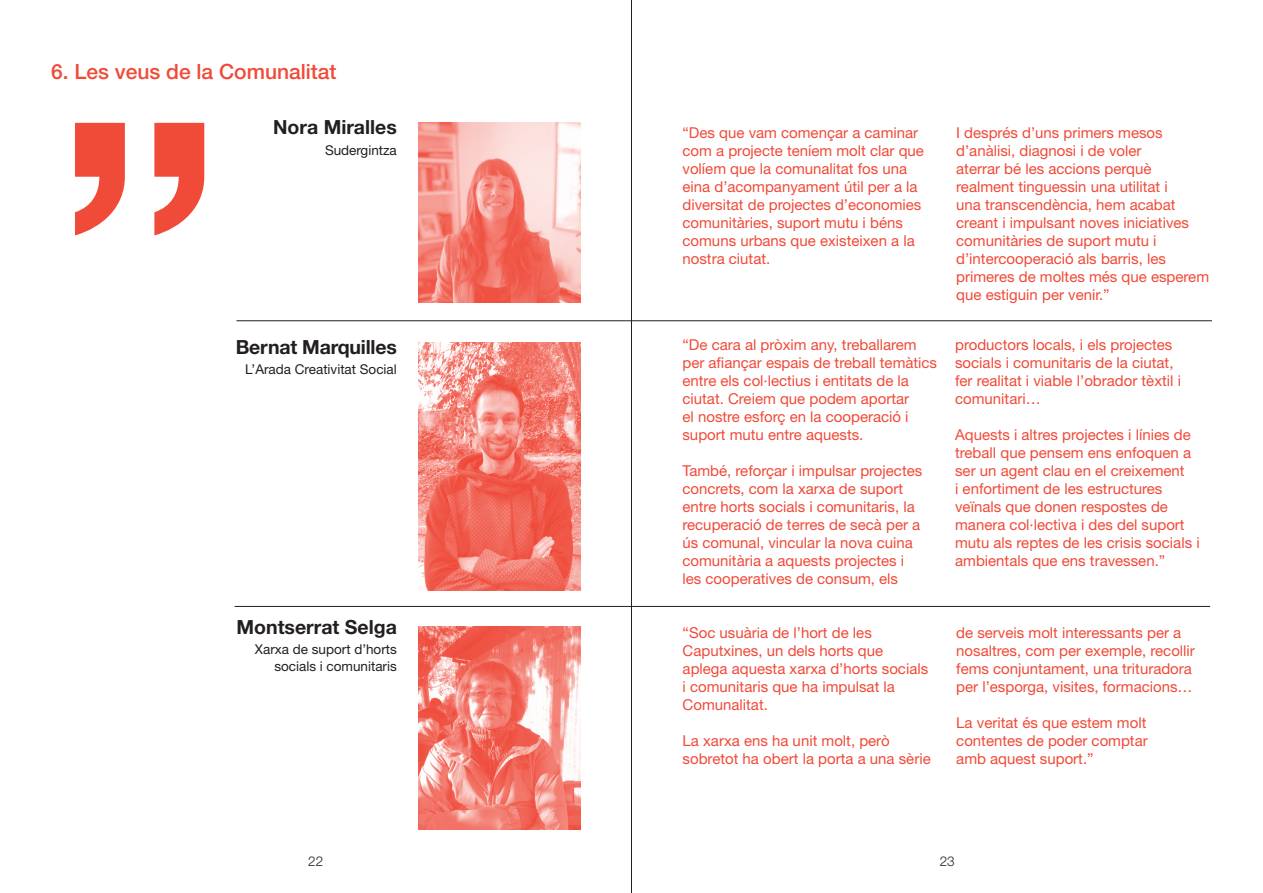
<style>
.page{position:relative;width:1263px;height:893px;background:#fff}
.page>*{position:absolute;margin:0;border:0;box-sizing:border-box;transform-origin:0 0}
._0_TÍTOL{font:500 399px "Helvetica Neue LT Std";color:#f04a38}
._0_TÍTOL-2{font:500 21px "Helvetica Neue LT Std";color:#f04a38}
.Text_base{font:700 19.5px "Helvetica Neue LT Std";color:#231f20}
.Text_base-2{font:15px/18px "Helvetica Neue LT Std";color:#f04a38}
.Text_base-3{font:13.5px/16.5px "Helvetica Neue LT Std";color:#231f20;text-align:right}
.t1{font:300 13.5px "Helvetica Neue LT Std";color:#231f20}
</style>
<div class="page">
<hr style="left:631px;top:0;width:1px;height:893px;background:#231f20">
<img style="left:418px;top:123px;width:162px;height:180px">
<img style="left:418px;top:343px;width:162px;height:247px">
<img style="left:418px;top:626px;width:162px;height:203px">
<hr style="left:236px;top:320px;width:976px;height:1px;background:#231f20">
<hr style="left:235px;top:606px;width:975px;height:1px;background:#231f20">
<p class="_0_TÍTOL-2" style="left:51px;top:59px;width:287px">6. Les veus de la Comunalitat</p>
<p class="_0_TÍTOL" style="left:51px;top:28px;width:179px">”</p>
<p class="Text_base" style="left:273px;top:115px;width:125px">Nora Miralles</p>
<p class="Text_base-3" style="left:325px;top:141px;width:73px">Sudergintza</p>
<p class="Text_base" style="left:236px;top:335px;width:163px">Bernat Marquilles</p>
<p class="Text_base-3" style="left:245px;top:361px;width:153px">L’Arada Creativitat Social</p>
<p class="Text_base" style="left:237px;top:615px;width:162px">Montserrat Selga</p>
<p class="Text_base-3" style="left:255px;top:641px;width:144px">Xarxa de suport d’horts socials i comunitaris</p>
<p class="Text_base-2" style="left:682px;top:123px;width:243px">“Des que vam començar a caminar com a projecte teníem molt clar que volíem que la comunalitat fos una eina d’acompanyament útil per a la diversitat de projectes d’economies comunitàries, suport mutu i béns comuns urbans que existeixen a la nostra ciutat.</p>
<p class="Text_base-2" style="left:956px;top:123px;width:254px">I després d’uns primers mesos d’anàlisi, diagnosi i de voler<br>aterrar bé les accions perquè realment tinguessin una utilitat i<br>una transcendència, hem acabat creant i impulsant noves iniciatives comunitàries de suport mutu i d’intercooperació als barris, les primeres de moltes més que esperem que estiguin per venir.”</p>
<p class="Text_base-2" style="left:682px;top:336px;width:256px">“De cara al pròxim any, treballarem per afiançar espais de treball temàtics entre els col·lectius i entitats de la ciutat. Creiem que podem aportar<br>el nostre esforç en la cooperació i suport mutu entre aquests.</p>
<p class="Text_base-2" style="left:682px;top:462px;width:241px">També, reforçar i impulsar projectes concrets, com la xarxa de suport entre horts socials i comunitaris, la recuperació de terres de secà per a ús comunal, vincular la nova cuina comunitària a aquests projectes i les cooperatives de consum, els</p>
<p class="Text_base-2" style="left:955px;top:336px;width:227px">productors locals, i els projectes socials i comunitaris de la ciutat, fer realitat i viable l’obrador tèxtil i comunitari…</p>
<p class="Text_base-2" style="left:955px;top:426px;width:246px">Aquests i altres projectes i línies de treball que pensem ens enfoquen a ser un agent clau en el creixement<br>i enfortiment de les estructures veïnals que donen respostes de manera col·lectiva i des del suport mutu als reptes de les crisis socials i ambientals que ens travessen.”</p>
<p class="Text_base-2" style="left:683px;top:623px;width:247px">“Soc usuària de l’hort de les<br>Caputxines, un dels horts que aplega aquesta xarxa d’horts socials i comunitaris que ha impulsat la<br>Comunalitat.</p>
<p class="Text_base-2" style="left:683px;top:731px;width:250px">La xarxa ens ha unit molt, però sobretot ha obert la porta a una sèrie</p>
<p class="Text_base-2" style="left:956px;top:623px;width:240px">de serveis molt interessants per a nosaltres, com per exemple, recollir fems conjuntament, una trituradora per l’esporga, visites, formacions…</p>
<p class="Text_base-2" style="left:956px;top:713px;width:193px;text-align:justify">La veritat és que estem molt contentes de poder comptar amb aquest suport.”</p>
<p class="t1" style="left:308px;top:853px;width:17px">22</p>
<p class="t1" style="left:940px;top:853px;width:17px">23</p>
</div>
